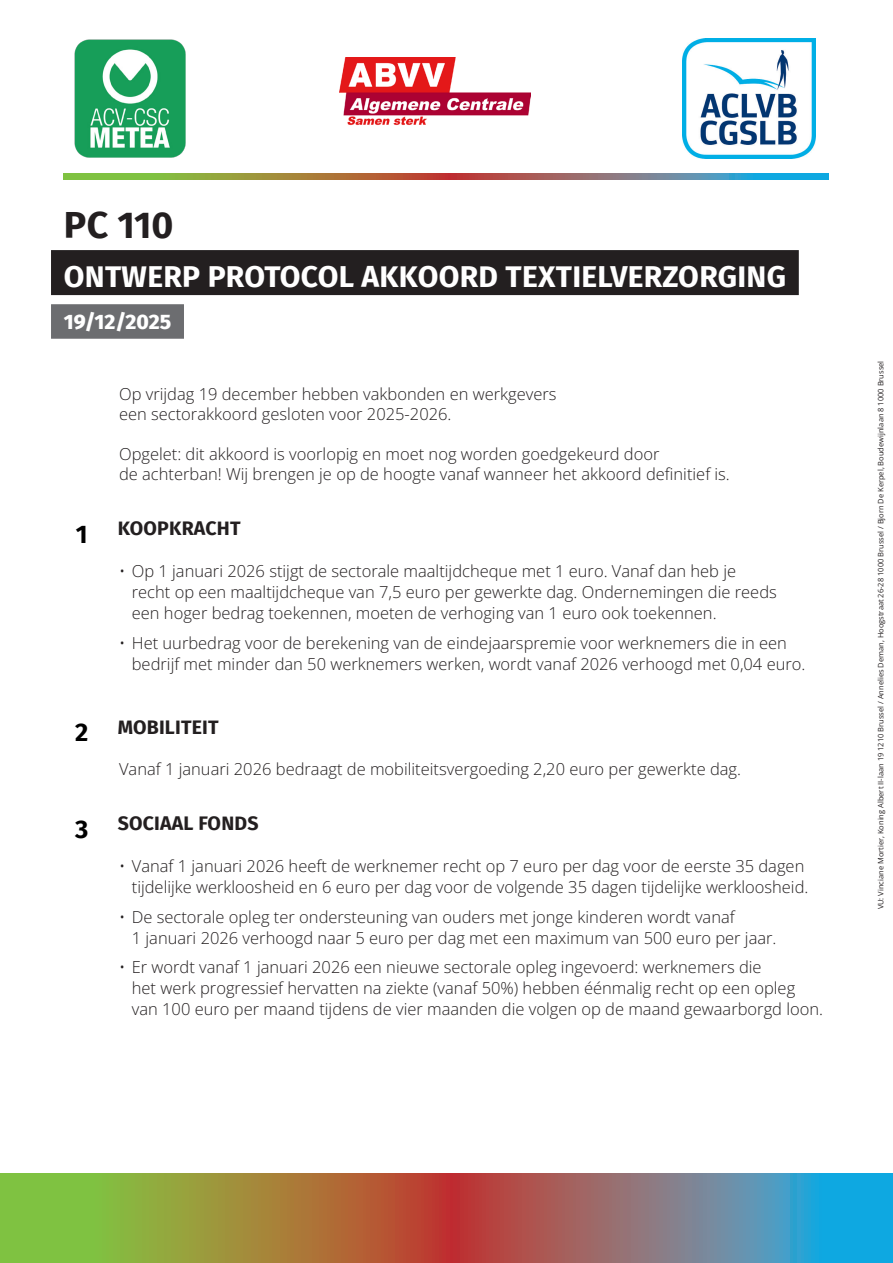
<style>
.page{position:relative;width:893px;height:1263px;background:#fff}
.page>*{position:absolute;margin:0;border:0;box-sizing:border-box;transform-origin:0 0}
.t1{font:700 37.5px "Fira Sans";color:#231f20}
.PC{font:700 30px "Fira Sans";letter-spacing:.01em;color:#fff}
._09_Nummering{font:700 25.5px "Fira Sans";color:#000}
.DATUM{font:800 21px "Fira Sans";color:#fff}
._01_Titel{font:700 19.5px "Fira Sans";letter-spacing:.01em;color:#231f20}
._04_Body{font:300 16.5px/21px "Open Sans";color:#231f20}
.t2{font:7.5px "Open Sans";color:#231f20}
</style>
<div class="page">
<svg style="left:0;top:1174px;width:893px;height:89px;background:#898462"></svg>
<img style="left:74px;top:39px;width:112px;height:119px">
<img style="left:683px;top:39px;width:132px;height:119px">
<img style="left:339px;top:57px;width:191px;height:69px">
<svg style="left:64px;top:173px;width:764px;height:6px;background:#868565"></svg>
<div style="left:51px;top:250px;width:748px;height:45px;background:#231f20"></div>
<div style="left:51px;top:304px;width:133px;height:35px;background:#6c6d70"></div>
<p class="t1" style="left:64px;top:194px;width:111px">PC 110</p>
<p class="PC" style="left:64px;top:252px;width:724px">ONTWERP PROTOCOL AKKOORD TEXTIELVERZORGING</p>
<p class="DATUM" style="left:64px;top:304px;width:109px">19/12/2025</p>
<p class="_04_Body" style="left:119px;top:384px;width:439px;line-height:19.8px">Op vrijdag 19 december hebben vakbonden en werkgevers een sectorakkoord gesloten voor 2025-2026.</p>
<p class="_04_Body" style="left:119px;top:443px;width:612px;line-height:19.8px">Opgelet: dit akkoord is voorlopig en moet nog worden goedgekeurd door<br>de achterban! Wij brengen je op de hoogte vanaf wanneer het akkoord definitief is.</p>
<p class="_09_Nummering" style="left:76px;top:512px;width:13px">1</p>
<p class="_01_Titel" style="left:118px;top:512px;width:124px">KOOPKRACHT</p>
<p class="_04_Body" style="left:132px;top:560px;width:646px;text-indent:-13px">• Op 1 januari 2026 stijgt de sectorale maaltijdcheque met 1 euro. Vanaf dan heb je recht op een maaltijdcheque van 7,5 euro per gewerkte dag. Ondernemingen die reeds een hoger bedrag toekennen, moeten de verhoging van 1 euro ook toekennen.</p>
<p class="_04_Body" style="left:132px;top:632px;width:675px;text-indent:-13px">• Het uurbedrag voor de berekening van de eindejaarspremie voor werknemers die in een bedrijf met minder dan 50 werknemers werken, wordt vanaf 2026 verhoogd met 0,04 euro.</p>
<p class="_09_Nummering" style="left:75px;top:711px;width:15px">2</p>
<p class="_01_Titel" style="left:118px;top:710px;width:102px">MOBILITEIT</p>
<p class="_04_Body" style="left:119px;top:758px;width:624px">Vanaf 1 januari 2026 bedraagt de mobiliteitsvergoeding 2,20 euro per gewerkte dag.</p>
<p class="_09_Nummering" style="left:75px;top:807px;width:15px">3</p>
<p class="_01_Titel" style="left:118px;top:807px;width:142px">SOCIAAL FONDS</p>
<p class="_04_Body" style="left:119px;top:855px;width:691px;text-align:right">• Vanaf 1 januari 2026 heeft de werknemer recht op 7 euro per dag voor de eerste 35 dagen tijdelijke werkloosheid en 6 euro per dag voor de volgende 35 dagen tijdelijke werkloosheid.</p>
<p class="_04_Body" style="left:132px;top:906px;width:646px;text-indent:-13px">• De sectorale opleg ter ondersteuning van ouders met jonge kinderen wordt vanaf<br>1 januari 2026 verhoogd naar 5 euro per dag met een maximum van 500 euro per jaar.</p>
<p class="_04_Body" style="left:132px;top:956px;width:693px;text-indent:-13px">• Er wordt vanaf 1 januari 2026 een nieuwe sectorale opleg ingevoerd: werknemers die<br>het werk progressief hervatten na ziekte (vanaf 50%) hebben éénmalig recht op een opleg van 100 euro per maand tijdens de vier maanden die volgen op de maand gewaarborgd loon.</p>
<p class="t2" style="left:876px;top:909px;width:550px;rotate:-90deg">VU: Vinciane Mortier, Koning Albert II-laan 19 1210 Brussel / Annelies Deman, Hoogstraat 26-28 1000 Brussel / Bjorn De Kerpel, Boudewijnlaan 8 1000 Brussel</p>
</div>
